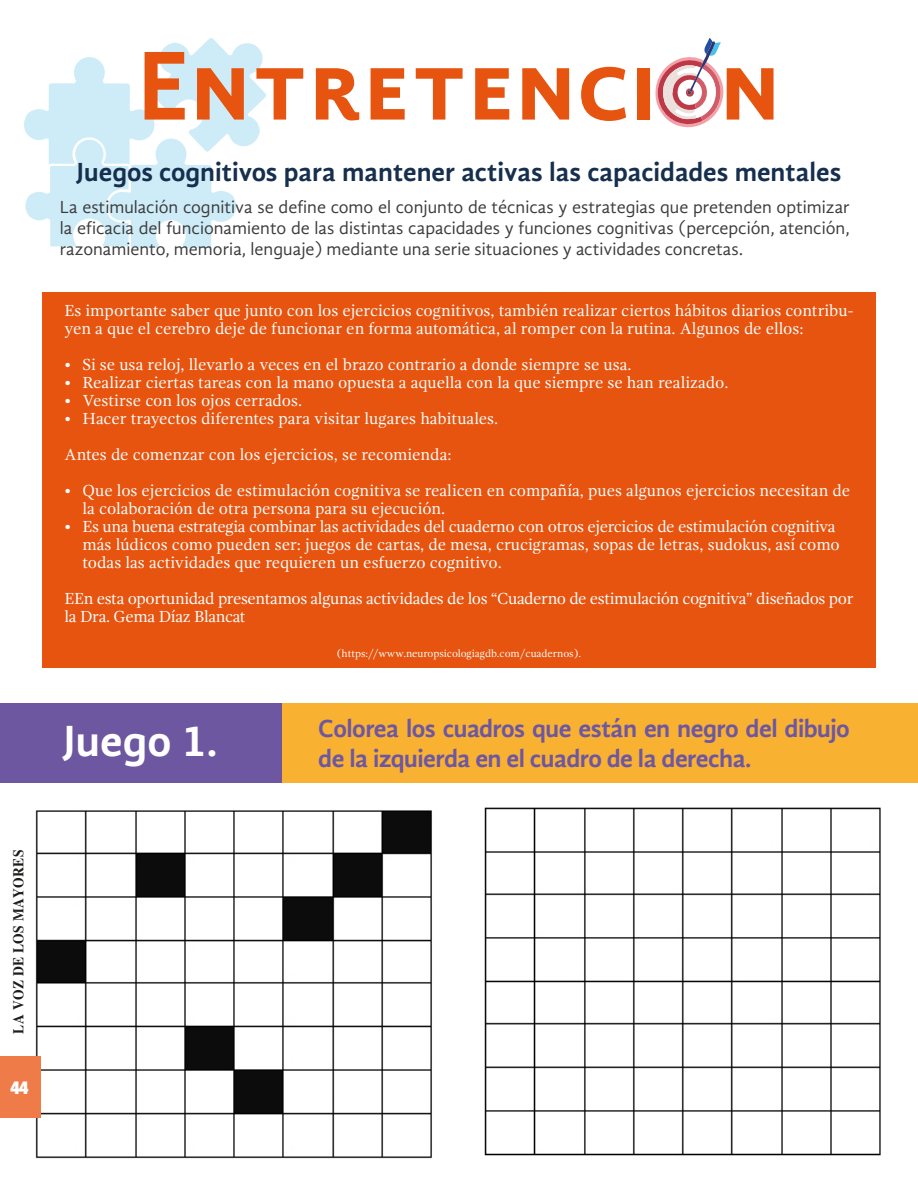
<style>
.page{position:relative;width:918px;height:1188px;background:#fff}
.page>*{position:absolute;margin:0;border:0;box-sizing:border-box;transform-origin:0 0}
.t1{font:700 45px "Gandhi Sans";color:#fff}
.t2{font:700 27px "Gandhi Sans";color:#162f4e}
.t3{font:700 25.5px/30px "Gandhi Sans";letter-spacing:-.02em;color:#6d57a1}
.t4{font:18px/21px "Gandhi Sans";color:#3d3c3c;text-align:justify}
.t5{font:16.5px/18px "Gandhi Serif";letter-spacing:-.005em;color:#fff}
.t6{font:800 condensed 16.5px "Futura";color:#fff}
.t7{font:700 15px "Times";letter-spacing:.025em;color:#1d1d1b;scale:.9 1}
.t8{font:10.65px "Gandhi Serif";letter-spacing:-.005em;color:#fff}
</style>
<div class="page">
<div style="left:42px;top:292px;width:834px;height:376px;background:#e6540f"></div>
<svg style="left:24px;top:38px;width:279px;height:210px"></svg>
<svg style="left:316px;top:68px;width:43px;height:52px"></svg>
<svg style="left:371px;top:68px;width:34px;height:52px"></svg>
<svg style="left:416px;top:68px;width:47px;height:52px"></svg>
<svg style="left:475px;top:68px;width:34px;height:52px"></svg>
<svg style="left:522px;top:68px;width:47px;height:52px"></svg>
<svg style="left:581px;top:67px;width:45px;height:54px"></svg>
<div style="left:638px;top:68px;width:12px;height:52px;background:#e6540f"></div>
<svg style="left:655px;top:38px;width:119px;height:90px"></svg>
<div style="left:282px;top:703px;width:636px;height:80px;background:#f9b132"></div>
<div style="left:0;top:703px;width:282px;height:80px;background:#6d57a1"></div>
<img style="left:34px;top:807px;width:847px;height:352px">
<div style="left:0;top:1057px;width:40px;height:61px;background:#ef7c48"></div>
<p class="t7" style="left:10px;top:1034px;width:206px;rotate:-90deg">LA VOZ DE LOS MAYORES</p>
<p class="t6" style="left:10px;top:1077px;width:20px">44</p>
<h2 class="t2" style="left:77px;top:156px;width:766px">Juegos cognitivos para mantener activas las capacidades mentales</h2>
<p class="t4" style="left:60px;top:197px;width:792px">La estimulación cognitiva se define como el conjunto de técnicas y estrategias que pretenden optimizar la eficacia del funcionamiento de las distintas capacidades y funciones cognitivas (percepción, atención, razonamiento, memoria, lenguaje) mediante una serie situaciones y actividades concretas.</p>
<p class="t5" style="left:64px;top:301px;width:791px">Es importante saber que junto con los ejercicios cognitivos, también realizar ciertos hábitos diarios contribu&shy;yen a que el cerebro deje de funcionar en forma automática, al romper con la rutina. Algunos de ellos:</p>
<p class="t5" style="left:64px;top:355px;width:569px">• Si se usa reloj, llevarlo a veces en el brazo contrario a donde siempre se usa.</p>
<p class="t5" style="left:64px;top:373px;width:666px">• Realizar ciertas tareas con la mano opuesta a aquella con la que siempre se han realizado.</p>
<p class="t5" style="left:64px;top:391px;width:239px">• Vestirse con los ojos cerrados.</p>
<p class="t5" style="left:64px;top:400px;width:435px;line-height:36px">• Hacer trayectos diferentes para visitar lugares habituales.<br>Antes de comenzar con los ejercicios, se recomienda:</p>
<p class="t5" style="left:82px;top:481px;width:769px;text-indent:-18px">• Que los ejercicios de estimulación cognitiva se realicen en compañía, pues algunos ejercicios necesitan de la colaboración de otra persona para su ejecución.</p>
<p class="t5" style="left:82px;top:517px;width:759px;text-indent:-18px">• Es una buena estrategia combinar las actividades del cuaderno con otros ejercicios de estimulación cognitiva más lúdicos como pueden ser: juegos de cartas, de mesa, crucigramas, sopas de letras, sudokus, así como todas las actividades que requieren un esfuerzo cognitivo.</p>
<p class="t5" style="left:64px;top:589px;width:791px">EEn esta oportunidad presentamos algunas actividades de los “Cuaderno de estimulación cognitiva” diseñados por la Dra. Gema Díaz Blancat</p>
<p class="t8" style="left:337px;top:647px;width:246px">(https://www.neuropsicologiagdb.com/cuadernos).</p>
<h1 class="t1" style="left:63px;top:715px;width:156px">Juego 1.</h1>
<h3 class="t3" style="left:318px;top:713px;width:533px">Colorea los cuadros que están en negro del dibujo de la izquierda en el cuadro de la derecha.</h3>
</div>
